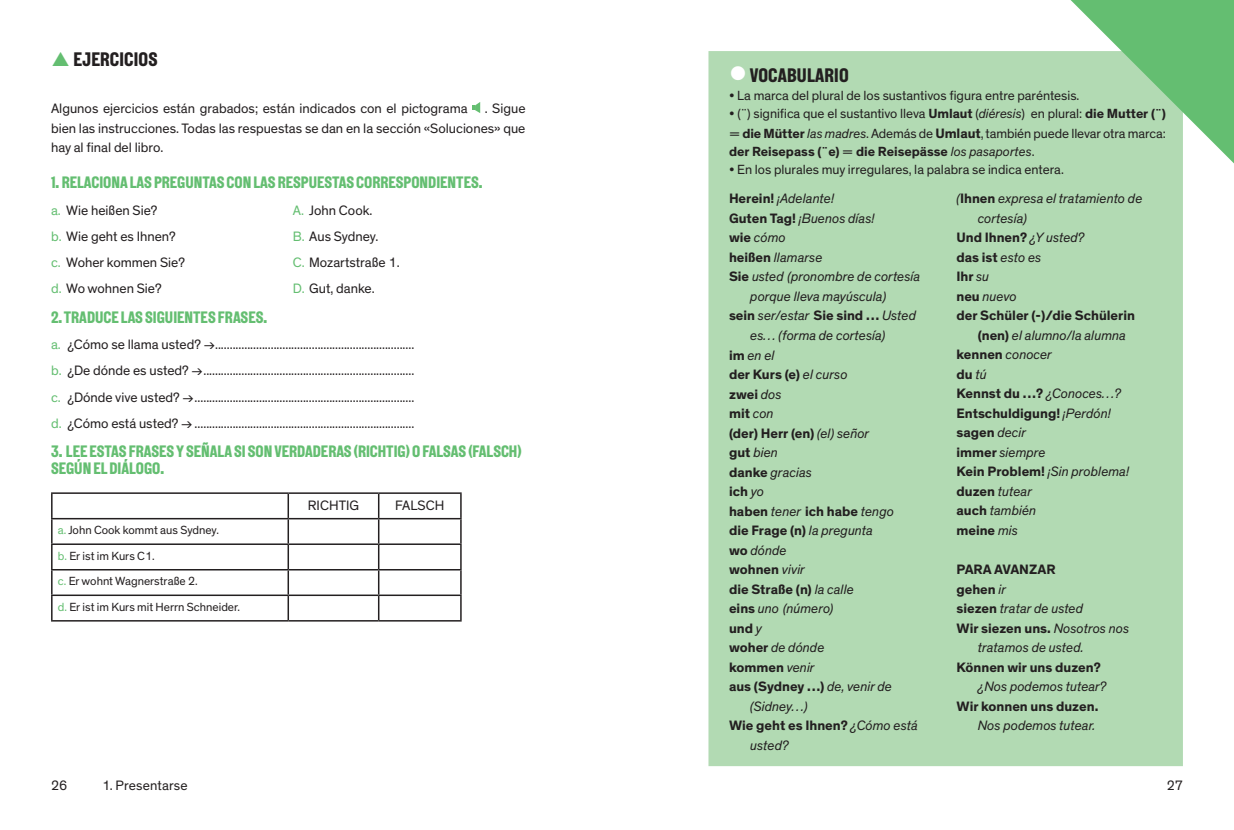
<style>
.page{position:relative;width:1234px;height:830px;background:#fff}
.page>*{position:absolute;margin:0;border:0;box-sizing:border-box;transform-origin:0 0}
.t1{font:19.5px "New Grotesk Square FIVE";letter-spacing:.01em;color:#231f20}
.t2{font:16.5px/16.5px "New Grotesk Square FIVE";color:#64be71}
.t3{font:13.8px/26.2px "Theinhardt";color:#231f20;text-align:justify}
.t4{font:italic 13.8px "Theinhardt";color:#231f20}
.t5{font:700 13.8px "Theinhardt";color:#231f20}
.t6{font:13.5px/19.5px "Theinhardt";letter-spacing:-.005em;color:#231f20}
.t7{font:700 13.5px "Theinhardt";color:#231f20}
.t8{font:12px/25.5px "Theinhardt";color:#231f20}
.s1{color:#64be71}
.s2{color:#fff}
.s3{font-weight:700}
.s4{font-style:italic}
.s5{font-weight:700;font-size:13.8px}
.s6{font-weight:400}
.s7{font-weight:400;font-style:italic}
.s8{font-weight:700;font-style:normal}
</style>
<div class="page">
<svg style="left:472px;top:102px;width:8px;height:11px"></svg>
<hr style="left:51px;top:492px;width:237px;height:1px;background:#231f20">
<hr style="left:51px;top:493px;width:2px;height:24px;background:#231f20">
<hr style="left:288px;top:492px;width:90px;height:1px;background:#231f20">
<hr style="left:287px;top:493px;width:2px;height:24px;background:#231f20">
<hr style="left:378px;top:492px;width:83px;height:1px;background:#231f20">
<hr style="left:51px;top:517px;width:237px;height:2px;background:#231f20">
<hr style="left:51px;top:519px;width:2px;height:24px;background:#231f20">
<hr style="left:288px;top:517px;width:90px;height:2px;background:#231f20">
<hr style="left:287px;top:519px;width:2px;height:24px;background:#231f20">
<hr style="left:378px;top:517px;width:83px;height:2px;background:#231f20">
<hr style="left:51px;top:543px;width:237px;height:1px;background:#231f20">
<hr style="left:51px;top:544px;width:2px;height:24px;background:#231f20">
<hr style="left:288px;top:543px;width:90px;height:1px;background:#231f20">
<hr style="left:287px;top:544px;width:2px;height:24px;background:#231f20">
<hr style="left:378px;top:543px;width:83px;height:1px;background:#231f20">
<hr style="left:51px;top:568px;width:237px;height:2px;background:#231f20">
<hr style="left:51px;top:570px;width:2px;height:24px;background:#231f20">
<hr style="left:288px;top:568px;width:90px;height:2px;background:#231f20">
<hr style="left:287px;top:570px;width:2px;height:24px;background:#231f20">
<hr style="left:378px;top:568px;width:83px;height:2px;background:#231f20">
<hr style="left:51px;top:594px;width:237px;height:1px;background:#231f20">
<hr style="left:51px;top:595px;width:2px;height:24px;background:#231f20">
<hr style="left:288px;top:594px;width:90px;height:1px;background:#231f20">
<hr style="left:287px;top:595px;width:2px;height:24px;background:#231f20">
<hr style="left:378px;top:594px;width:83px;height:1px;background:#231f20">
<svg style="left:378px;top:493px;width:1px;height:126px"></svg>
<svg style="left:460px;top:493px;width:1px;height:126px"></svg>
<hr style="left:51px;top:619px;width:237px;height:2px;background:#231f20">
<hr style="left:288px;top:619px;width:90px;height:2px;background:#231f20">
<hr style="left:378px;top:619px;width:83px;height:2px;background:#231f20">
<div style="left:708px;top:51px;width:474px;height:714px;background:#b2dab3"></div>
<svg style="left:1070px;top:0;width:163px;height:163px;background:#93cf99"></svg>
<p class="t1" style="left:74px;top:47px;width:85px">EJERCICIOS</p>
<p class="t3" style="left:51px;top:99px;width:476px;line-height:19.5px">Algunos ejercicios están grabados; están indicados con el pictograma . Sigue bien las instrucciones. Todas las respuestas se dan en la sección «Soluciones» que hay al final del libro.</p>
<p class="t2" style="left:51px;top:174px;width:433px">1.RELACIONA LAS PREGUNTAS CON LAS RESPUESTAS CORRESPONDIENTES.</p>
<p class="t3" style="left:51px;top:197px;width:135px;text-align:left"><span class="s1">a.</span> Wie heißen Sie?<br><span class="s1">b.</span> Wie geht es Ihnen? <span class="s1">c.</span> Woher kommen Sie? <span class="s1">d.</span> Wo wohnen Sie?</p>
<p class="t3" style="left:293px;top:197px;width:108px;text-align:left"><span class="s1">A.</span> John Cook.<br><span class="s1">B.</span> Aus Sydney.<br><span class="s1">C.</span> Mozartstraße 1.<br><span class="s1">D.</span> Gut, danke.</p>
<p class="t2" style="left:51px;top:309px;width:217px">2. TRADUCE LAS SIGUIENTES FRASES.</p>
<p class="t3" style="left:51px;top:331px;width:365px"><span class="s1">a.</span> ¿Cómo se llama usted? → .................................................................... <span class="s1">b.</span> ¿De dónde es usted? → ........................................................................ <span class="s1">c.</span> ¿Dónde vive usted? → ........................................................................... <span class="s1">d.</span> ¿Cómo está usted? → ...........................................................................</p>
<p class="t2" style="left:51px;top:443px;width:472px">3. LEE ESTAS FRASES Y SEÑALA SI SON VERDADERAS (RICHTIG) O FALSAS (FALSCH)<br>SEGÚN EL DIÁLOGO.</p>
<p class="t3" style="left:308px;top:492px;width:53px">RICHTIG</p>
<p class="t3" style="left:395px;top:492px;width:51px">FALSCH</p>
<p class="t8" style="left:58px;top:517px;width:184px"><span class="s1">a.</span> John Cook kommt aus Sydney.<br><span class="s1">b.</span> Er ist im Kurs C1.<br><span class="s1">c.</span> Er wohnt Wagnerstraße 2.<br><span class="s1">d.</span> Er ist im Kurs mit Herrn Schneider.</p>
<p class="t3" style="left:51px;top:772px;width:18px">26</p>
<p class="t3" style="left:102px;top:772px;width:87px">1. Presentarse</p>
<p class="t1" style="left:729px;top:63px;width:121px"><span class="s2">●</span> VOCABULARIO</p>
<p class="t6" style="left:729px;top:86px;width:352px">• La marca del plural de los sustantivos figura entre paréntesis.</p>
<p class="t6" style="left:729px;top:104px;width:438px">• (¨) significa que el sustantivo lleva <span class="s3">Umlaut</span> (<span class="s4">diéresis</span>) en plural: <span class="s3">die Mutter (¨) </span>= <span class="s3">die Mütter</span> <span class="s4">las madres</span>. Además de <span class="s5">Umlaut</span>, también puede llevar otra marca:</p>
<p class="t7" style="left:729px;top:143px;width:307px">der Reisepass (¨e) <span class="s6">=</span> die Reisepässe <span class="s7">los pasaportes</span><span class="s6">.</span></p>
<p class="t6" style="left:729px;top:160px;width:336px">• En los plurales muy irregulares, la palabra se indica entera.</p>
<p class="t4" style="left:729px;top:190px;width:107px"><span class="s8">Herein!</span> ¡Adelante!</p>
<p class="t4" style="left:729px;top:210px;width:147px"><span class="s8">Guten Tag!</span> ¡Buenos días!</p>
<p class="t4" style="left:729px;top:229px;width:58px"><span class="s8">wie</span> cómo</p>
<p class="t4" style="left:729px;top:249px;width:95px"><span class="s8">heißen</span> llamarse</p>
<p class="t4" style="left:729px;top:268px;width:193px"><span class="s8">Sie</span> usted (pronombre de cortesía</p>
<p class="t4" style="left:750px;top:288px;width:137px">porque lleva mayúscula)</p>
<p class="t4" style="left:729px;top:307px;width:188px"><span class="s8">sein</span> ser/estar <span class="s8">Sie sind …</span> Usted</p>
<p class="t4" style="left:750px;top:327px;width:137px">es… (forma de cortesía)</p>
<p class="t4" style="left:729px;top:346px;width:47px"><span class="s8">im</span> en el</p>
<p class="t5" style="left:729px;top:365px;width:120px">der Kurs (e) <span class="s7">el curso</span></p>
<p class="t5" style="left:729px;top:385px;width:54px">zwei <span class="s7">dos</span></p>
<p class="t5" style="left:729px;top:404px;width:46px">mit <span class="s7">con</span></p>
<p class="t5" style="left:729px;top:424px;width:142px">(der) Herr (en) <span class="s7">(el) señor</span></p>
<p class="t4" style="left:729px;top:444px;width:50px"><span class="s8">gut</span> bien</p>
<p class="t4" style="left:729px;top:463px;width:84px"><span class="s8">danke</span> gracias</p>
<p class="t5" style="left:729px;top:482px;width:37px">ich <span class="s7">yo</span></p>
<p class="t5" style="left:729px;top:502px;width:166px">haben <span class="s7">tener</span> ich habe <span class="s7">tengo</span></p>
<p class="t5" style="left:729px;top:521px;width:145px">die Frage (n) <span class="s7">la pregunta</span></p>
<p class="t4" style="left:729px;top:541px;width:59px"><span class="s8">wo</span> dónde</p>
<p class="t5" style="left:729px;top:560px;width:77px">wohnen <span class="s7">vivir</span></p>
<p class="t5" style="left:729px;top:580px;width:126px">die Straße (n) <span class="s7">la calle</span></p>
<p class="t4" style="left:729px;top:600px;width:106px"><span class="s8">eins</span> uno (número)</p>
<p class="t5" style="left:729px;top:619px;width:35px">und <span class="s7">y</span></p>
<p class="t4" style="left:729px;top:639px;width:97px"><span class="s8">woher</span> de dónde</p>
<p class="t5" style="left:729px;top:658px;width:87px">kommen <span class="s7">venir</span></p>
<p class="t5" style="left:729px;top:677px;width:164px">aus (Sydney …) <span class="s7">de, venir de</span></p>
<p class="t4" style="left:750px;top:697px;width:59px">(Sidney…)</p>
<p class="t5" style="left:729px;top:716px;width:190px">Wie geht es Ihnen? <span class="s7">¿Cómo está</span></p>
<p class="t4" style="left:750px;top:736px;width:40px">usted?</p>
<p class="t4" style="left:956px;top:190px;width:187px">(<span class="s8">Ihnen</span> expresa el tratamiento de</p>
<p class="t4" style="left:977px;top:210px;width:51px">cortesía)</p>
<p class="t5" style="left:956px;top:229px;width:130px">Und Ihnen? <span class="s7">¿Y usted?</span></p>
<p class="t5" style="left:956px;top:248px;width:86px">das ist <span class="s7">esto es</span></p>
<p class="t5" style="left:956px;top:268px;width:34px">Ihr <span class="s7">su</span></p>
<p class="t4" style="left:956px;top:288px;width:62px"><span class="s8">neu</span> nuevo</p>
<p class="t5" style="left:956px;top:307px;width:180px">der Schüler (-)/die Schülerin</p>
<p class="t4" style="left:977px;top:327px;width:150px"><span class="s8">(nen)</span> el alumno/la alumna</p>
<p class="t4" style="left:956px;top:346px;width:97px"><span class="s8">kennen</span> conocer</p>
<p class="t5" style="left:956px;top:365px;width:32px">du <span class="s7">tú</span></p>
<p class="t5" style="left:956px;top:385px;width:166px">Kennst du …? <span class="s7">¿Conoces…?</span></p>
<p class="t5" style="left:956px;top:404px;width:156px">Entschuldigung! <span class="s7">¡Perdón!</span></p>
<p class="t5" style="left:956px;top:424px;width:71px">sagen <span class="s7">decir</span></p>
<p class="t4" style="left:956px;top:444px;width:91px"><span class="s8">immer</span> siempre</p>
<p class="t4" style="left:956px;top:463px;width:174px"><span class="s8">Kein Problem!</span> ¡Sin problema!</p>
<p class="t4" style="left:956px;top:483px;width:77px"><span class="s8">duzen</span> tutear</p>
<p class="t4" style="left:956px;top:502px;width:81px"><span class="s8">auch</span> también</p>
<p class="t5" style="left:956px;top:521px;width:63px">meine <span class="s7">mis</span></p>
<p class="t5" style="left:956px;top:560px;width:101px">PARA AVANZAR</p>
<p class="t5" style="left:956px;top:580px;width:51px">gehen <span class="s7">ir</span></p>
<p class="t4" style="left:956px;top:600px;width:128px"><span class="s8">siezen</span> tratar de usted</p>
<p class="t5" style="left:956px;top:619px;width:174px">Wir siezen uns. <span class="s7">Nosotros nos</span></p>
<p class="t4" style="left:977px;top:639px;width:107px">tratamos de usted.</p>
<p class="t5" style="left:956px;top:658px;width:146px">Können wir uns duzen?</p>
<p class="t4" style="left:977px;top:678px;width:130px">¿Nos podemos tutear?</p>
<p class="t5" style="left:956px;top:697px;width:143px">Wir konnen uns duzen.</p>
<p class="t4" style="left:977px;top:717px;width:119px">Nos podemos tutear.</p>
<p class="t3" style="left:1166px;top:772px;width:18px">27</p>
</div>
